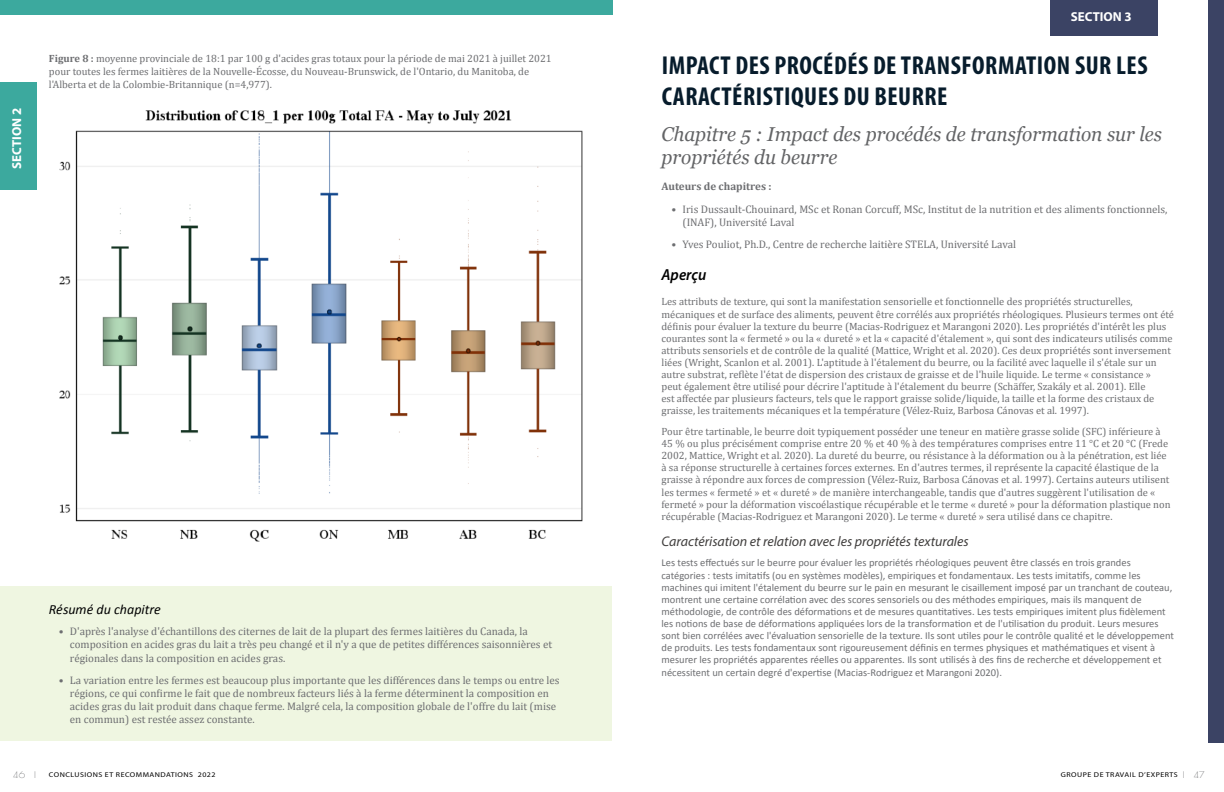
<style>
.page{position:relative;width:1224px;height:792px;background:#fff}
.page>*{position:absolute;margin:0;border:0;box-sizing:border-box;transform-origin:0 0}
.t1{font:700 condensed 26px/31.2px "Myriad Pro";letter-spacing:.02em;color:#071c2c}
.t2{font:italic 20px/23px "Georgia";color:#636466;scale:.95 1}
.t3{font:italic 600 16px "Myriad Pro";color:#000;scale:.95 1}
.t4{font:italic 14px "Myriad Pro";color:#403e3d}
.t5{font:italic 14px "Calibri";color:#000}
.t6{font:700 13px "Myriad Hebrew";color:#fff}
.t7{font:11px/13.2px "Cambria";color:#6d6e71}
.t8{font:700 11px "Cambria";color:#6d6e71}
.t9{font:10.5px/12.1px "Cambria";color:#6d6e71}
.t10{font:10.5px/12.1px "Calibri";color:#6d6e71}
.t11{font:9px "Poiret One";color:#636466;scale:1.13 1}
.t12{font:7px "Myriad Pro";letter-spacing:.06em;color:#000101;scale:1.13 1}
.s1{font-weight:700}
.s2{font-family:"Poiret One";font-size:9px;color:#636466}
</style>
<div class="page">
<div style="left:1050px;top:0;width:107px;height:36px;background:#3b4364"></div>
<div style="left:1208px;top:0;width:16px;height:742px;background:#3b4364"></div>
<div style="left:0;top:82px;width:36px;height:107px;background:#3ca99e"></div>
<div style="left:0;top:0;width:613px;height:15px;background:#3ca99e"></div>
<div style="left:0;top:586px;width:612px;height:155px;background:#eff6e1"></div>
<img style="left:59px;top:110px;width:524px;height:432px">
<p class="t6" style="left:10px;top:169px;width:62px;rotate:-90deg">SECTION 2</p>
<p class="t9" style="left:49px;top:52px;width:504px;line-height:12.9px"><span class="s1">Figure 8 :</span> moyenne provinciale de 18:1 par 100 g d'acides gras totaux pour la période de mai 2021 à juillet 2021 pour toutes les fermes laitières de la Nouvelle-Écosse, du Nouveau-Brunswick, de l'Ontario, du Manitoba, de l'Alberta et de la Colombie-Britannique (n=4,977).</p>
<h3 class="t5" style="left:49px;top:600px;width:113px">Résumé du chapitre</h3>
<p class="t7" style="left:70px;top:625px;width:484px;text-indent:-11px">• D'après l'analyse d'échantillons des citernes de lait de la plupart des fermes laitières du Canada, la composition en acides gras du lait a très peu changé et il n'y a que de petites différences saisonnières et régionales dans la composition en acides gras.</p>
<p class="t7" style="left:70px;top:674px;width:491px;text-indent:-11px">• La variation entre les fermes est beaucoup plus importante que les différences dans le temps ou entre les régions, ce qui confirme le fait que de nombreux facteurs liés à la ferme déterminent la composition en acides gras du lait produit dans chaque ferme. Malgré cela, la composition globale de l'offre du lait (mise en commun) est restée assez constante.</p>
<p class="t6" style="left:1071px;top:9px;width:62px">SECTION 3</p>
<h1 class="t1" style="left:662px;top:49px;width:487px">IMPACT DES PROCÉDÉS DE TRANSFORMATION SUR LES<br>CARACTÉRISTIQUES DU BEURRE</h1>
<h2 class="t2" style="left:662px;top:122px;width:528px">Chapitre 5 : Impact des procédés de transformation sur les propriétés du beurre</h2>
<p class="t8" style="left:662px;top:179px;width:112px">Auteurs de chapitres :</p>
<p class="t7" style="left:682px;top:202px;width:487px;text-indent:-11px">• Iris Dussault-Chouinard, MSc et Ronan Corcuff, MSc, Institut de la nutrition et des aliments fonctionnels, (INAF), Université Laval</p>
<p class="t7" style="left:671px;top:238px;width:346px">• Yves Pouliot, Ph.D., Centre de recherche laitière STELA, Université Laval</p>
<h3 class="t3" style="left:662px;top:264px;width:49px">Aperçu</h3>
<p class="t9" style="left:662px;top:296px;width:514px">Les attributs de texture, qui sont la manifestation sensorielle et fonctionnelle des propriétés structurelles, mécaniques et de surface des aliments, peuvent être corrélés aux propriétés rhéologiques. Plusieurs termes ont été définis pour évaluer la texture du beurre (Macias-Rodriguez et Marangoni 2020). Les propriétés d'intérêt les plus courantes sont la « fermeté » ou la « dureté » et la « capacité d'étalement », qui sont des indicateurs utilisés comme attributs sensoriels et de contrôle de la qualité (Mattice, Wright et al. 2020). Ces deux propriétés sont inversement liées (Wright, Scanlon et al. 2001). L'aptitude à l'étalement du beurre, ou la facilité avec laquelle il s'étale sur un autre substrat, reflète l'état de dispersion des cristaux de graisse et de l'huile liquide. Le terme « consistance »<br>peut également être utilisé pour décrire l'aptitude à l'étalement du beurre (Schäffer, Szakály et al. 2001). Elle<br>est affectée par plusieurs facteurs, tels que le rapport graisse solide/liquide, la taille et la forme des cristaux de graisse, les traitements mécaniques et la température (Vélez‐Ruiz, Barbosa Cánovas et al. 1997).</p>
<p class="t9" style="left:662px;top:426px;width:511px">Pour être tartinable, le beurre doit typiquement posséder une teneur en matière grasse solide (SFC) inférieure à 45 % ou plus précisément comprise entre 20 % et 40 % à des températures comprises entre 11 °C et 20 °C (Frede 2002, Mattice, Wright et al. 2020). La dureté du beurre, ou résistance à la déformation ou à la pénétration, est liée à sa réponse structurelle à certaines forces externes. En d'autres termes, il représente la capacité élastique de la graisse à répondre aux forces de compression (Vélez‐Ruiz, Barbosa Cánovas et al. 1997). Certains auteurs utilisent les termes « fermeté » et « dureté » de manière interchangeable, tandis que d'autres suggèrent l'utilisation de « fermeté » pour la déformation viscoélastique récupérable et le terme « dureté » pour la déformation plastique non récupérable (Macias-Rodriguez et Marangoni 2020). Le terme « dureté » sera utilisé dans ce chapitre.</p>
<h3 class="t4" style="left:662px;top:533px;width:309px">Caractérisation et relation avec les propriétés texturales</h3>
<p class="t10" style="left:662px;top:557px;width:514px">Les tests effectués sur le beurre pour évaluer les propriétés rhéologiques peuvent être classés en trois grandes catégories : tests imitatifs (ou en systèmes modèles), empiriques et fondamentaux. Les tests imitatifs, comme les machines qui imitent l'étalement du beurre sur le pain en mesurant le cisaillement imposé par un tranchant de couteau, montrent une certaine corrélation avec des scores sensoriels ou des méthodes empiriques, mais ils manquent de méthodologie, de contrôle des déformations et de mesures quantitatives. Les tests empiriques imitent plus fidèlement les notions de base de déformations appliquées lors de la transformation et de l'utilisation du produit. Leurs mesures sont bien corrélées avec l'évaluation sensorielle de la texture. Ils sont utiles pour le contrôle qualité et le développement de produits. Les tests fondamentaux sont rigoureusement définis en termes physiques et mathématiques et visent à mesurer les propriétés apparentes réelles ou apparentes. Ils sont utilisés à des fins de recherche et développement et nécessitent un certain degré d'expertise (Macias-Rodriguez et Marangoni 2020).</p>
<p class="t11" style="left:13px;top:769px;width:22px">46 |</p>
<p class="t12" style="left:49px;top:770px;width:149px">CONCLUSIONS ET RECOMMANDATIONS 2022</p>
<p class="t12" style="left:1061px;top:770px;width:129px">GROUPE DE TRAVAIL D’EXPERTS <span class="s2">| 47</span></p>
</div>
